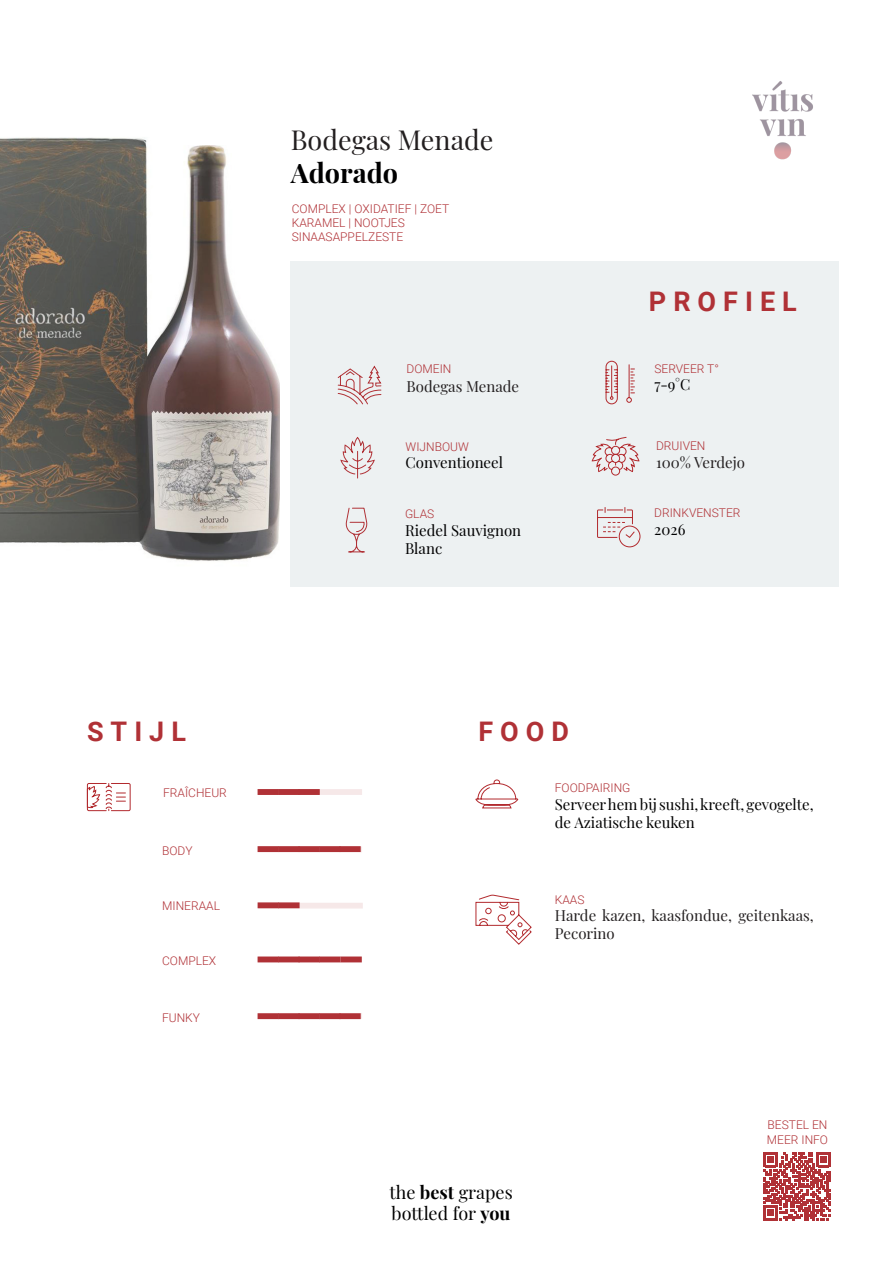
<style>
.page{position:relative;width:893px;height:1263px;background:#fff}
.page>*{position:absolute;margin:0;border:0;box-sizing:border-box;transform-origin:0 0}
.t1{font:27px/32.4px "Playfair Display";color:#231f20}
.t2{font:700 27px "Roboto";letter-spacing:.26em;color:#b03136}
.t3{font:18px/21.6px "Playfair Display";color:#000001}
.t4{font:15px/18px "Playfair Display";color:#000001}
.t5{font:15px/18px "Playfair Display";color:#231f20}
.t6{font:300 12px/14.4px "Roboto";color:#b03136}
.s1{font-weight:700;color:#000001}
.s2{font-weight:700}
</style>
<div class="page">
<img style="left:752px;top:81px;width:61px;height:79px">
<div style="left:290px;top:261px;width:549px;height:325px;background:#edf1f2"></div>
<img style="left:0;top:137px;width:280px;height:424px">
<svg style="left:337px;top:365px;width:45px;height:40px"></svg>
<svg style="left:340px;top:437px;width:35px;height:42px"></svg>
<svg style="left:591px;top:437px;width:49px;height:39px"></svg>
<svg style="left:605px;top:360px;width:30px;height:45px"></svg>
<svg style="left:345px;top:507px;width:23px;height:46px"></svg>
<svg style="left:597px;top:507px;width:44px;height:41px"></svg>
<div style="left:258px;top:789px;width:104px;height:6px;background:#f6e8e8"></div>
<svg style="left:86px;top:783px;width:45px;height:28px"></svg>
<div style="left:258px;top:903px;width:105px;height:5px;background:#f6e8e8"></div>
<div style="left:258px;top:1013px;width:104px;height:6px;background:#f6e8e8"></div>
<div style="left:258px;top:957px;width:104px;height:6px;background:#dca5a8"></div>
<svg style="left:258px;top:789px;width:20px;height:6px"></svg>
<div style="left:258px;top:846px;width:104px;height:6px;background:#f6e8e8"></div>
<svg style="left:278px;top:789px;width:20px;height:6px"></svg>
<svg style="left:298px;top:789px;width:22px;height:6px"></svg>
<svg style="left:258px;top:846px;width:20px;height:6px"></svg>
<svg style="left:278px;top:846px;width:20px;height:6px"></svg>
<svg style="left:298px;top:846px;width:21px;height:6px"></svg>
<svg style="left:319px;top:846px;width:20px;height:6px"></svg>
<svg style="left:339px;top:846px;width:22px;height:6px"></svg>
<svg style="left:258px;top:902px;width:20px;height:6px"></svg>
<svg style="left:278px;top:902px;width:22px;height:6px"></svg>
<svg style="left:258px;top:1013px;width:20px;height:6px"></svg>
<svg style="left:278px;top:1013px;width:20px;height:6px"></svg>
<svg style="left:298px;top:1013px;width:21px;height:6px"></svg>
<svg style="left:319px;top:1013px;width:20px;height:6px"></svg>
<svg style="left:339px;top:1013px;width:22px;height:6px"></svg>
<svg style="left:258px;top:956px;width:20px;height:6px"></svg>
<svg style="left:278px;top:956px;width:20px;height:6px"></svg>
<svg style="left:298px;top:956px;width:21px;height:6px"></svg>
<svg style="left:319px;top:956px;width:21px;height:6px"></svg>
<svg style="left:340px;top:956px;width:22px;height:6px"></svg>
<svg style="left:475px;top:779px;width:44px;height:30px"></svg>
<svg style="left:475px;top:894px;width:57px;height:51px"></svg>
<svg style="left:763px;top:1153px;width:68px;height:67px"></svg>
<p class="t1" style="left:291px;top:122px;width:204px">Bodegas Menade<br><span class="s1">Adorado</span></p>
<p class="t6" style="left:292px;top:201px;width:159px">COMPLEX | OXIDATIEF | ZOET<br>KARAMEL | NOOTJES<br>SINAASAPPELZESTE</p>
<p class="t6" style="left:407px;top:361px;width:46px">DOMEIN</p>
<p class="t2" style="left:649px;top:283px;width:149px">PROFIEL</p>
<p class="t6" style="left:654px;top:361px;width:66px">SERVEER T°</p>
<p class="t5" style="left:407px;top:376px;width:114px">Bodegas Menade</p>
<p class="t4" style="left:654px;top:375px;width:37px">7-9°C</p>
<p class="t6" style="left:406px;top:439px;width:65px">WIJNBOUW</p>
<p class="t4" style="left:406px;top:452px;width:99px">Conventioneel</p>
<p class="t6" style="left:656px;top:438px;width:51px">DRUIVEN</p>
<p class="t5" style="left:656px;top:452px;width:90px">100% Verdejo</p>
<p class="t6" style="left:405px;top:506px;width:31px">GLAS</p>
<p class="t6" style="left:654px;top:505px;width:88px">DRINKVENSTER</p>
<p class="t4" style="left:405px;top:520px;width:118px">Riedel Sauvignon<br>Blanc</p>
<p class="t2" style="left:87px;top:713px;width:100px">STIJL</p>
<p class="t2" style="left:478px;top:713px;width:92px">FOOD</p>
<p class="t4" style="left:654px;top:519px;width:33px">2026</p>
<p class="t6" style="left:163px;top:785px;width:65px">FRAÎCHEUR</p>
<p class="t6" style="left:162px;top:842px;width:32px">BODY</p>
<p class="t6" style="left:162px;top:898px;width:59px">MINERAAL</p>
<p class="t6" style="left:162px;top:953px;width:56px">COMPLEX</p>
<p class="t6" style="left:162px;top:1010px;width:39px">FUNKY</p>
<p class="t6" style="left:555px;top:780px;width:77px">FOODPAIRING</p>
<p class="t4" style="left:555px;top:794px;width:260px">Serveer hem bij sushi, kreeft, gevogelte, de Aziatische keuken</p>
<p class="t6" style="left:555px;top:892px;width:31px">KAAS</p>
<p class="t5" style="left:555px;top:905px;width:260px">Harde kazen, kaasfondue, geitenkaas,<br>Pecorino</p>
<p class="t3" style="left:389px;top:1180px;width:125px">the <span class="s2">best</span> grapes bottled for <span class="s2">you</span></p>
<p class="t6" style="left:767px;top:1117px;width:63px">BESTEL EN<br>MEER INFO</p>
</div>
